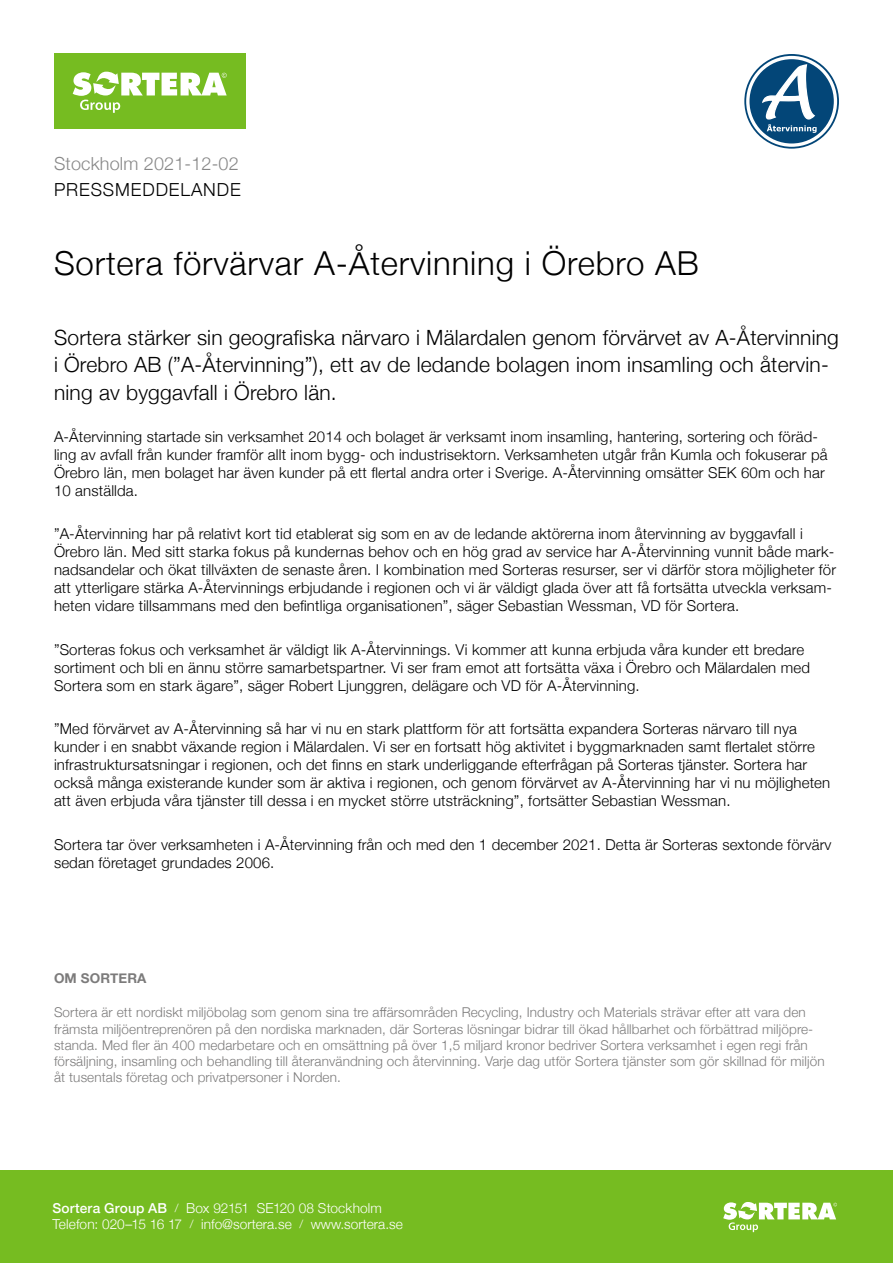
<style>
.page{position:relative;width:893px;height:1263px;background:#fff}
.page>*{position:absolute;margin:0;border:0;box-sizing:border-box;transform-origin:0 0}
.t1{font:300 33px "Helvetica Neue";letter-spacing:.025em;color:#000}
.t2{font:300 21px/27px "Helvetica Neue";letter-spacing:.01em;color:#000}
.t3{font:300 18px "Helvetica Neue";letter-spacing:.01em;color:#878787}
.t4{font:300 18px "Helvetica Neue";letter-spacing:.05em;color:#000}
.t5{font:300 15px/18px "Helvetica Neue";letter-spacing:.01em;color:#000}
.t6{font:300 13.65px "Helvetica Neue";color:#fff}
.t7{font:300 13.5px/16.2px "Helvetica Neue";letter-spacing:.01em;color:#7c7b7b}
.t8{font:700 13.5px "Helvetica Neue";letter-spacing:.01em;color:#7c7b7b}
.s1{font-weight:500}
.s2{font-size:11.4px}
</style>
<div class="page">
<div style="left:0;top:1170px;width:893px;height:93px;background:#76bc21"></div>
<svg style="left:723px;top:1202px;width:114px;height:30px"></svg>
<div style="left:54px;top:53px;width:191px;height:76px;background:#76bc21"></div>
<svg style="left:73px;top:72px;width:154px;height:41px"></svg>
<svg style="left:746px;top:56px;width:91px;height:91px"></svg>
<p class="t3" style="left:54px;top:149px;width:186px">Stockholm 2021-12-02</p>
<p class="t4" style="left:54px;top:175px;width:188px">PRESSMEDDELANDE</p>
<p class="t1" style="left:54px;top:237px;width:646px">Sortera förvärvar A-Återvinning i Örebro AB</p>
<p class="t2" style="left:54px;top:323px;width:786px">Sortera stärker sin geografiska närvaro i Mälardalen genom förvärvet av A-Återvinning i Örebro AB (”A-Återvinning”), ett av de ledande bolagen inom insamling och återvin&shy;ning av byggavfall i Örebro län.</p>
<p class="t5" style="left:54px;top:426px;width:775px">A-Återvinning startade sin verksamhet 2014 och bolaget är verksamt inom insamling, hantering, sortering och föräd&shy;ling av avfall från kunder framför allt inom bygg- och industrisektorn. Verksamheten utgår från Kumla och fokuserar på Örebro län, men bolaget har även kunder på ett flertal andra orter i Sverige. A-Återvinning omsätter SEK 60m och har 10 anställda.</p>
<p class="t5" style="left:54px;top:524px;width:784px">”A-Återvinning har på relativt kort tid etablerat sig som en av de ledande aktörerna inom återvinning av byggavfall i Örebro län. Med sitt starka fokus på kundernas behov och en hög grad av service har A-Återvinning vunnit både mark&shy;nadsandelar och ökat tillväxten de senaste åren. I kombination med Sorteras resurser, ser vi därför stora möjligheter för att ytterligare stärka A-Återvinnings erbjudande i regionen och vi är väldigt glada över att få fortsätta utveckla verksam&shy;heten vidare tillsammans med den befintliga organisationen”, säger Sebastian Wessman, VD för Sortera.</p>
<p class="t5" style="left:54px;top:639px;width:757px">”Sorteras fokus och verksamhet är väldigt lik A-Återvinnings. Vi kommer att kunna erbjuda våra kunder ett bredare sortiment och bli en ännu större samarbetspartner. Vi ser fram emot att fortsätta växa i Örebro och Mälardalen med<br>Sortera som en stark ägare”, säger Robert Ljunggren, delägare och VD för A-Återvinning.</p>
<p class="t5" style="left:54px;top:719px;width:778px">”Med förvärvet av A-Återvinning så har vi nu en stark plattform för att fortsätta expandera Sorteras närvaro till nya kunder i en snabbt växande region i Mälardalen. Vi ser en fortsatt hög aktivitet i byggmarknaden samt flertalet större infrastruktursatsningar i regionen, och det finns en stark underliggande efterfrågan på Sorteras tjänster. Sortera har också många existerande kunder som är aktiva i regionen, och genom förvärvet av A-Återvinning har vi nu möjligheten att även erbjuda våra tjänster till dessa i en mycket större utsträckning”, fortsätter Sebastian Wessman.</p>
<p class="t5" style="left:54px;top:834px;width:779px">Sortera tar över verksamheten i A-Återvinning från och med den 1 december 2021. Detta är Sorteras sextonde förvärv sedan företaget grundades 2006.</p>
<p class="t8" style="left:54px;top:968px;width:94px">OM SORTERA</p>
<p class="t7" style="left:54px;top:1003px;width:772px">Sortera är ett nordiskt miljöbolag som genom sina tre affärsområden Recycling, Industry och Materials strävar efter att vara den främsta miljöentreprenören på den nordiska marknaden, där Sorteras lösningar bidrar till ökad hållbarhet och förbättrad miljöpre&shy;standa. Med fler än 400 medarbetare och en omsättning på över 1,5 miljard kronor bedriver Sortera verksamhet i egen regi från försäljning, insamling och behandling till återanvändning och återvinning. Varje dag utför Sortera tjänster som gör skillnad för miljön åt tusentals företag och privatpersoner i Norden.</p>
<p class="t6" style="left:52px;top:1197px;width:331px"><span class="s1">Sortera Group AB</span> <span class="s2">/</span> Box 92151 SE120 08 Stockholm</p>
<p class="t6" style="left:52px;top:1213px;width:352px">Telefon: 020–15 16 17 <span class="s2">/</span> info@sortera.se <span class="s2">/</span> www.sortera.se</p>
</div>
